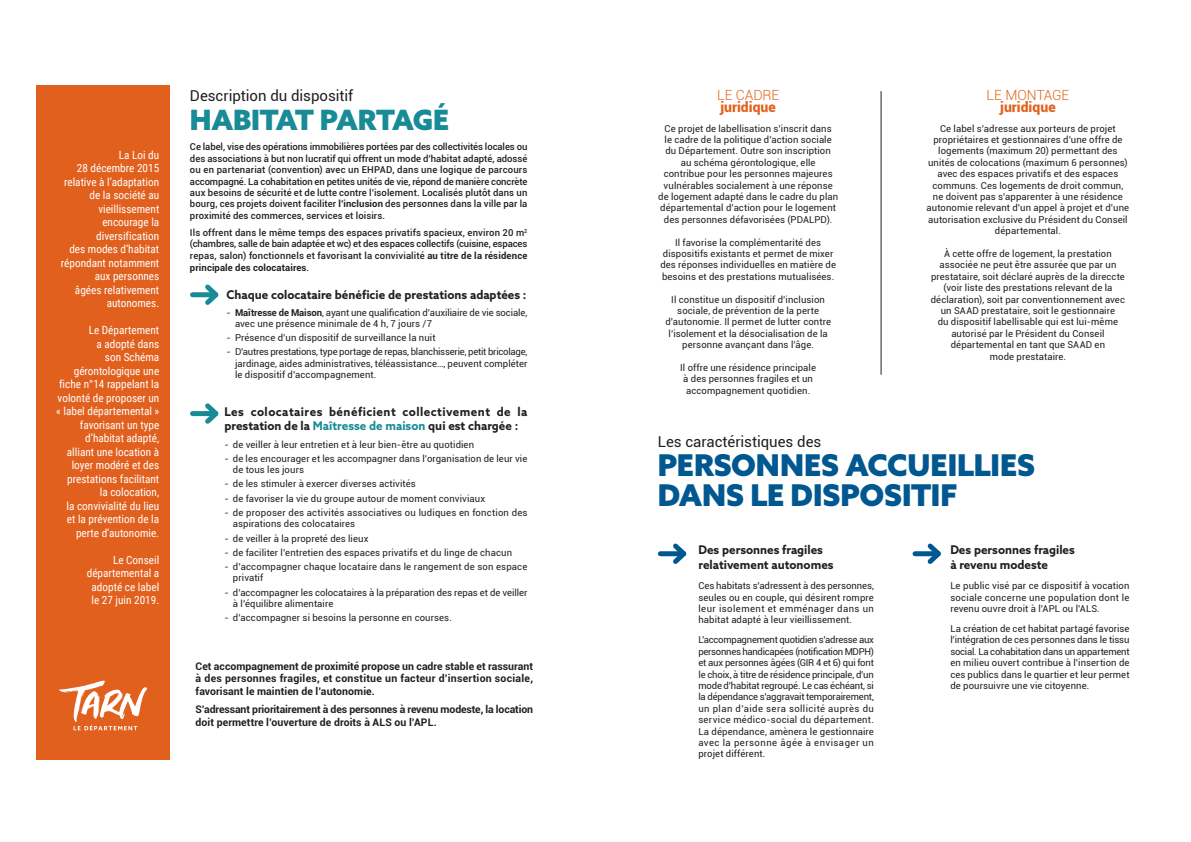
<style>
.page{position:relative;width:1191px;height:842px;background:#fff}
.page>*{position:absolute;margin:0;border:0;box-sizing:border-box;transform-origin:0 0}
.t1{font:900 30px/30px "Azo Sans";color:#015890}
.t2{font:900 28px "Azo Sans";letter-spacing:-.015em;color:#188b96}
.t3{font:15px "Roboto";letter-spacing:-.005em;color:#231f20}
.t4{font:900 14px "Roboto";letter-spacing:.005em;color:#e1631e}
.t5{font:300 14px "Roboto";letter-spacing:-.005em;color:#e1631e}
.t6{font:700 12px/15.6px "Azo Sans";color:#231f20}
.t7{font:700 12px/14.4px "Azo Sans";letter-spacing:.03em;color:#231f20}
.t8{font:11.2px/13.5px "Roboto Condensed";color:#fff;text-align:right}
.t9{font:700 10.5px/12.6px "Roboto";letter-spacing:.005em;color:#231f20;text-align:justify}
.t10{font:9.5px/11.4px "Roboto";letter-spacing:.01em;color:#231f20;text-align:center}
.t11{font:500 9.5px/11.4px "Roboto";letter-spacing:.01em;color:#231f20;text-align:justify}
.s1{font-weight:700}
.s2{color:#188b96}
</style>
<div class="page">
<div style="left:192px;top:292px;width:24px;height:5px;background:#188b96"></div>
<svg style="left:200px;top:284px;width:19px;height:21px"></svg>
<div style="left:192px;top:411px;width:24px;height:5px;background:#188b96"></div>
<svg style="left:200px;top:403px;width:19px;height:21px"></svg>
<div style="left:36px;top:85px;width:133px;height:674px;background:#e1601e"></div>
<svg style="left:59px;top:681px;width:88px;height:49px"></svg>
<hr style="left:881px;top:91px;width:1px;height:284px;background:#231f20">
<div style="left:660px;top:551px;width:24px;height:5px;background:#015890"></div>
<svg style="left:668px;top:543px;width:19px;height:21px"></svg>
<div style="left:915px;top:551px;width:23px;height:5px;background:#015890"></div>
<svg style="left:923px;top:543px;width:18px;height:21px"></svg>
<p class="t8" style="left:61px;top:147px;width:100px">La Loi du<br>28 décembre 2015 relative à l’adaptation de la société au vieillissement encourage la diversification<br>des modes d’habitat répondant notamment aux personnes<br>âgées relativement autonomes.</p>
<p class="t8" style="left:56px;top:323px;width:105px">Le Département<br>a adopté dans<br>son Schéma gérontologique une fiche n°14 rappelant la volonté de proposer un « label départemental » favorisant un type d’habitat adapté, alliant une location à loyer modéré et des prestations facilitant<br>la colocation,<br>la convivialité du lieu et la prévention de la perte d’autonomie.</p>
<p class="t8" style="left:87px;top:552px;width:74px">Le Conseil départemental a adopté ce label le 27 juin 2019.</p>
<h3 class="t3" style="left:190px;top:85px;width:165px">Description du dispositif</h3>
<h2 class="t2" style="left:190px;top:102px;width:261px">HABITAT PARTAGÉ</h2>
<p class="t11" style="left:190px;top:141px;width:339px">Ce label, vise des opérations immobilières portées par des collectivités locales ou des associations à but non lucratif qui offrent un mode d’habitat adapté, adossé ou en partenariat (convention) avec un EHPAD, dans une logique de parcours accompagné. La cohabitation en petites unités de vie, répond de manière concrète aux besoins de sécurité et de lutte contre l’isolement. Localisés plutôt dans un bourg, ces projets doivent faciliter <span class="s1">l’inclusion</span> des personnes dans la ville par la proximité des commerces, services et loisirs.</p>
<p class="t11" style="left:190px;top:226px;width:339px">Ils offrent dans le même temps des espaces privatifs spacieux, environ 20 m<sup>2 </sup>(chambres, salle de bain adaptée et wc) et des espaces collectifs (cuisine, espaces repas, salon) fonctionnels et favorisant la convivialité <span class="s1">au titre de la résidence principale des colocataires</span>.</p>
<p class="t6" style="left:226px;top:286px;width:301px">Chaque colocataire bénéficie de prestations adaptées :</p>
<p class="t10" style="left:235px;top:306px;width:294px;text-align:left;text-indent:-9px">- <span class="s1">Maîtresse de Maison</span>, ayant une qualification d’auxiliaire de vie sociale, avec une présence minimale de 4 h, 7 jours /7</p>
<p class="t10" style="left:226px;top:332px;width:210px">- Présence d’un dispositif de surveillance la nuit</p>
<p class="t10" style="left:235px;top:346px;width:294px;text-align:justify;text-indent:-9px">- D’autres prestations, type portage de repas, blanchisserie, petit bricolage, jardinage, aides administratives, téléassistance…, peuvent compléter le dispositif d’accompagnement.</p>
<p class="t7" style="left:224px;top:404px;width:304px">Les colocataires bénéficient collectivement de la prestation de la <span class="s2">Maîtresse de maison</span> qui est chargée :</p>
<p class="t10" style="left:224px;top:438px;width:251px">- de veiller à leur entretien et à leur bien-être au quotidien</p>
<p class="t10" style="left:233px;top:452px;width:296px;text-align:left;text-indent:-9px">- de les encourager et les accompagner dans l’organisation de leur vie de tous les jours</p>
<p class="t10" style="left:224px;top:478px;width:193px">- de les stimuler à exercer diverses activités</p>
<p class="t10" style="left:224px;top:492px;width:262px">- de favoriser la vie du groupe autour de moment conviviaux</p>
<p class="t10" style="left:233px;top:506px;width:296px;text-align:left;text-indent:-9px">- de proposer des activités associatives ou ludiques en fonction des aspirations des colocataires</p>
<p class="t10" style="left:224px;top:532px;width:146px">- de veiller à la propreté des lieux</p>
<p class="t10" style="left:224px;top:546px;width:289px">- de faciliter l’entretien des espaces privatifs et du linge de chacun</p>
<p class="t10" style="left:233px;top:560px;width:296px;text-align:left;text-indent:-9px">- d’accompagner chaque locataire dans le rangement de son espace privatif</p>
<p class="t10" style="left:233px;top:586px;width:296px;text-align:left;text-indent:-9px">- d’accompagner les colocataires à la préparation des repas et de veiller à l’équilibre alimentaire</p>
<p class="t10" style="left:224px;top:612px;width:229px">- d’accompagner si besoins la personne en courses.</p>
<p class="t9" style="left:196px;top:659px;width:339px">Cet accompagnement de proximité propose un cadre stable et rassurant à des personnes fragiles, et constitue un facteur d’insertion sociale, favorisant le maintien de l’autonomie.</p>
<p class="t9" style="left:196px;top:703px;width:339px">S’adressant prioritairement à des personnes à revenu modeste, la location doit permettre l’ouverture de droits à ALS ou l’APL.</p>
<h3 class="t5" style="left:717px;top:85px;width:64px">LE CADRE</h3>
<h3 class="t4" style="left:720px;top:97px;width:57px">juridique</h3>
<p class="t10" style="left:658px;top:122px;width:181px">Ce projet de labellisation s’inscrit dans<br>le cadre de la politique d’action sociale du Département. Outre son inscription<br>au schéma gérontologique, elle<br>contribue pour les personnes majeures vulnérables socialement à une réponse de logement adapté dans le cadre du plan départemental d’action pour le logement des personnes défavorisées (PDALPD).</p>
<p class="t10" style="left:660px;top:236px;width:177px">Il favorise la complémentarité des dispositifs existants et permet de mixer des réponses individuelles en matière de besoins et des prestations mutualisées.</p>
<p class="t10" style="left:665px;top:293px;width:167px">Il constitue un dispositif d’inclusion sociale, de prévention de la perte d’autonomie. Il permet de lutter contre l’isolement et la désocialisation de la personne avançant dans l’âge.</p>
<p class="t10" style="left:680px;top:361px;width:137px">Il offre une résidence principale à des personnes fragiles et un accompagnement quotidien.</p>
<h3 class="t5" style="left:986px;top:85px;width:84px">LE MONTAGE</h3>
<h3 class="t4" style="left:1000px;top:97px;width:57px">juridique</h3>
<p class="t10" style="left:926px;top:122px;width:204px">Ce label s’adresse aux porteurs de projet propriétaires et gestionnaires d’une offre de logements (maximum 20) permettant des unités de colocations (maximum 6 personnes) avec des espaces privatifs et des espaces communs. Ces logements de droit commun, ne doivent pas s’apparenter à une résidence autonomie relevant d’un appel à projet et d’une autorisation exclusive du Président du Conseil départemental.</p>
<p class="t10" style="left:930px;top:248px;width:196px">À cette offre de logement, la prestation associée ne peut être assurée que par un prestataire, soit déclaré auprès de la direccte (voir liste des prestations relevant de la déclaration), soit par conventionnement avec un SAAD prestataire, soit le gestionnaire<br>du dispositif labellisable qui est lui-même autorisé par le Président du Conseil départemental en tant que SAAD en<br>mode prestataire.</p>
<h3 class="t3" style="left:658px;top:431px;width:165px">Les caractéristiques des</h3>
<h1 class="t1" style="left:658px;top:450px;width:378px">PERSONNES ACCUEILLIES<br>DANS LE DISPOSITIF</h1>
<p class="t6" style="left:698px;top:541px;width:137px">Des personnes fragiles relativement autonomes</p>
<p class="t10" style="left:698px;top:580px;width:177px;text-align:justify">Ces habitats s’adressent à des personnes, seules ou en couple, qui désirent rompre leur isolement et emménager dans un habitat adapté à leur vieillissement.</p>
<p class="t10" style="left:698px;top:634px;width:177px;text-align:justify">L’accompagnement quotidien s’adresse aux personnes handicapées (notification MDPH) et aux personnes âgées (GIR 4 et 6) qui font le choix, à titre de résidence principale, d’un mode d’habitat regroupé. Le cas échéant, si la dépendance s’aggravait temporairement, un plan d’aide sera sollicité auprès du service médico-social du département.<br>La dépendance, amènera le gestionnaire avec la personne âgée à envisager un projet différent.</p>
<p class="t6" style="left:950px;top:541px;width:126px">Des personnes fragiles à revenu modeste</p>
<p class="t10" style="left:950px;top:580px;width:181px;text-align:justify">Le public visé par ce dispositif à vocation sociale concerne une population dont le revenu ouvre droit à l’APL ou l’ALS.</p>
<p class="t10" style="left:950px;top:622px;width:181px;text-align:justify">La création de cet habitat partagé favorise l’intégration de ces personnes dans le tissu social. La cohabitation dans un appartement en milieu ouvert contribue à l’insertion de ces publics dans le quartier et leur permet de poursuivre une vie citoyenne.</p>
</div>
